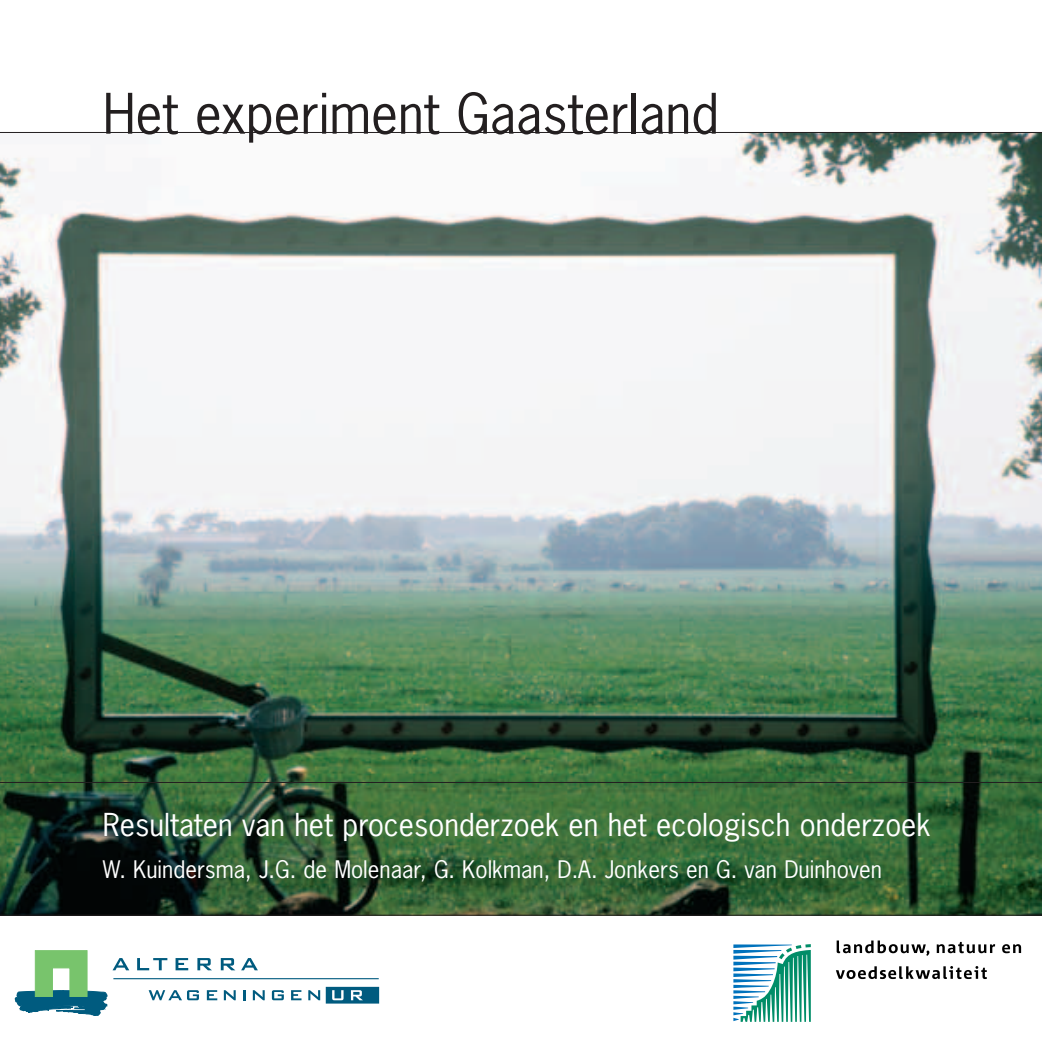
<style>
.page{position:relative;width:1042px;height:1042px;background:#fff}
.page>*{position:absolute;margin:0;border:0;box-sizing:border-box;transform-origin:0 0}
.t1{font:52.5px "News Gothic";color:#231f20}
.t2{font:29.75px "News Gothic";color:#fff}
.t3{font:22.75px "News Gothic";color:#fff}
</style>
<div class="page">
<img style="left:0;top:133px;width:1042px;height:782px">
<hr style="left:0;top:915px;width:1042px;height:1px;background:#231f20">
<hr style="left:0;top:132px;width:1042px;height:1px;background:#231f20">
<hr style="left:113px;top:978px;width:266px;height:1px;background:#005b7f">
<svg style="left:14px;top:950px;width:115px;height:65px"></svg>
<svg style="left:137px;top:958px;width:30px;height:12px"></svg>
<svg style="left:176px;top:958px;width:12px;height:12px"></svg>
<svg style="left:197px;top:958px;width:15px;height:12px"></svg>
<svg style="left:221px;top:958px;width:14px;height:12px"></svg>
<svg style="left:241px;top:958px;width:17px;height:12px"></svg>
<div style="left:326px;top:987px;width:53px;height:16px;background:#005b7f"></div>
<svg style="left:149px;top:990px;width:50px;height:10px"></svg>
<svg style="left:207px;top:990px;width:10px;height:10px"></svg>
<svg style="left:224px;top:990px;width:12px;height:10px"></svg>
<svg style="left:243px;top:990px;width:2px;height:10px"></svg>
<svg style="left:253px;top:990px;width:12px;height:10px"></svg>
<svg style="left:272px;top:990px;width:12px;height:10px"></svg>
<svg style="left:291px;top:990px;width:10px;height:10px"></svg>
<svg style="left:308px;top:990px;width:12px;height:10px"></svg>
<svg style="left:332px;top:990px;width:11px;height:10px"></svg>
<svg style="left:351px;top:990px;width:12px;height:10px"></svg>
<hr style="left:0;top:782px;width:1042px;height:1px;background:#231f20">
<svg style="left:836px;top:966px;width:151px;height:13px"></svg>
<svg style="left:836px;top:940px;width:94px;height:16px"></svg>
<svg style="left:937px;top:942px;width:58px;height:11px"></svg>
<svg style="left:1002px;top:944px;width:19px;height:9px"></svg>
<svg style="left:733px;top:944px;width:78px;height:78px"></svg>
<h1 class="t1" style="left:103px;top:93px;width:617px">Het experiment Gaasterland</h1>
<h2 class="t2" style="left:103px;top:813px;width:829px">Resultaten van het procesonderzoek en het ecologisch onderzoek</h2>
<p class="t3" style="left:103px;top:860px;width:780px">W. Kuindersma, J.G. de Molenaar, G. Kolkman, D.A. Jonkers en G. van Duinhoven</p>
</div>
